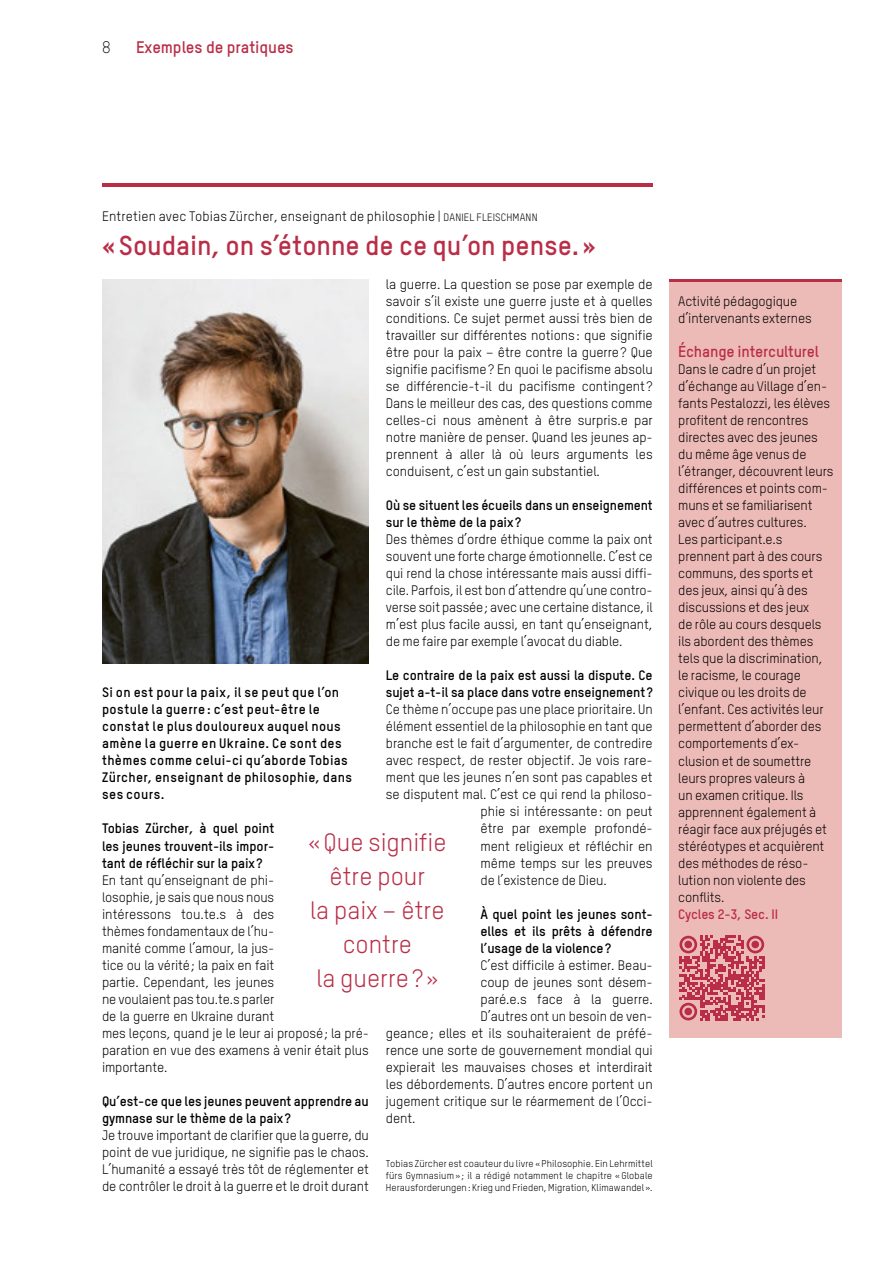
<style>
.page{position:relative;width:893px;height:1263px;background:#fff}
.page>*{position:absolute;margin:0;border:0;box-sizing:border-box;transform-origin:0 0}
.t1{font:700 27px "TSTARPRO";color:#b92d47}
.t2{font:24.75px/34px "TSTARPRO";color:#b92d47;text-align:center}
.t3{font:700 16.5px "TSTARPRO";letter-spacing:-.005em;color:#b92d47}
.t4{font:300 16.5px "TSTARPRO";color:#000}
.t5{font:700 15.6px "TSTARPRO";letter-spacing:-.01em;color:#b92d47}
.t6{font:13.5px/17px "TSTARPRO";letter-spacing:-.01em;color:#000;text-align:justify}
.t7{font:700 13.5px/17px "TSTARPRO";letter-spacing:-.005em;color:#000}
.t8{font:700 13.5px/17px "TSTARPRO";letter-spacing:.025em;color:#000}
.t9{font:13.5px "TSTARPRO";letter-spacing:.01em;color:#000}
.t10{font:700 13.5px "TSTARPRO";letter-spacing:-.01em;color:#b92d47}
.t11{font:9.75px/12px "TSTARPRO";letter-spacing:.005em;color:#000;text-align:justify}
.s1{font-size:10.5px}
</style>
<div class="page">
<hr style="left:102px;top:184px;width:551px;height:3px;background:#b92d47">
<img style="left:102px;top:279px;width:267px;height:384px">
<div style="left:670px;top:280px;width:172px;height:757px;background:#edbbb7"></div>
<hr style="left:670px;top:280px;width:172px;height:2px;background:#b92d47">
<svg style="left:679px;top:935px;width:85px;height:85px"></svg>
<div style="left:684px;top:941px;width:8px;height:7px;background:#b92d47;border-radius:50%"></div>
<div style="left:751px;top:941px;width:8px;height:7px;background:#b92d47;border-radius:50%"></div>
<div style="left:684px;top:1008px;width:8px;height:7px;background:#b92d47;border-radius:50%"></div>
<p class="t4" style="left:102px;top:38px;width:10px">8</p>
<p class="t3" style="left:136px;top:37px;width:159px">Exemples de pratiques</p>
<p class="t9" style="left:102px;top:208px;width:437px">Entretien avec Tobias Zürcher, enseignant de philosophie | <span class="s1">DANIEL FLEISCHMANN</span></p>
<h1 class="t1" style="left:102px;top:228px;width:495px">«Soudain, on s’étonne de ce qu’on pense. »</h1>
<p class="t6" style="left:386px;top:276px;width:268px">la guerre. La question se pose par exemple de savoir s’il existe une guerre juste et à quelles conditions. Ce sujet permet aussi très bien de travailler sur différentes notions: que signifie être pour la paix – être contre la guerre? Que signifie pacifisme? En quoi le pacifisme absolu se différencie-t-il du pacifisme contingent?<br>Dans le meilleur des cas, des questions comme celles-ci nous amènent à être surpris.e par notre manière de penser. Quand les jeunes ap&shy;prennent à aller là où leurs arguments les conduisent, c’est un gain substantiel.</p>
<p class="t7" style="left:386px;top:497px;width:268px">Où se situent les écueils dans un enseignement sur le thème de la paix?</p>
<p class="t6" style="left:386px;top:531px;width:268px">Des thèmes d’ordre éthique comme la paix ont souvent une forte charge émotionnelle. C’est ce qui rend la chose intéressante mais aussi diffi&shy;cile. Parfois, il est bon d’attendre qu’une contro&shy;verse soit passée; avec une certaine distance, il m’est plus facile aussi, en tant qu’enseignant, de me faire par exemple l’avocat du diable.</p>
<p class="t7" style="left:386px;top:667px;width:268px">Le contraire de la paix est aussi la dispute. Ce sujet a-t-il sa place dans votre enseignement ?</p>
<p class="t6" style="left:386px;top:701px;width:268px">Ce thème n’occupe pas une place prioritaire. Un</p>
<p class="t6" style="left:386px;top:718px;width:268px">élément essentiel de la philosophie en tant que</p>
<p class="t6" style="left:386px;top:735px;width:268px">branche est le fait d’argumenter, de contredire</p>
<p class="t6" style="left:386px;top:752px;width:268px">avec respect, de rester objectif. Je vois rare-</p>
<p class="t6" style="left:386px;top:769px;width:268px">ment que les jeunes n’en sont pas capables et</p>
<p class="t6" style="left:386px;top:786px;width:268px">se disputent mal. C’est ce qui rend la philoso-</p>
<p class="t6" style="left:480px;top:803px;width:174px">phie si intéressante: on peut</p>
<p class="t6" style="left:480px;top:820px;width:174px">être par exemple profondé-</p>
<p class="t6" style="left:480px;top:837px;width:174px">ment religieux et réfléchir en</p>
<p class="t6" style="left:480px;top:854px;width:174px">même temps sur les preuves</p>
<p class="t6" style="left:480px;top:871px;width:128px">de l’existence de Dieu.</p>
<p class="t7" style="left:480px;top:905px;width:174px;text-align:justify">À quel point les jeunes sont&shy;elles et ils prêts à défendre l’usage de la violence?</p>
<p class="t6" style="left:480px;top:956px;width:174px">C’est difficile à estimer. Beau-</p>
<p class="t6" style="left:480px;top:973px;width:174px">coup de jeunes sont désem-</p>
<p class="t6" style="left:480px;top:990px;width:174px">paré.e.s face à la guerre.</p>
<p class="t6" style="left:480px;top:1007px;width:174px">D’autres ont un besoin de ven-</p>
<p class="t6" style="left:386px;top:1024px;width:268px">geance; elles et ils souhaiteraient de préfé-</p>
<p class="t6" style="left:386px;top:1041px;width:268px">rence une sorte de gouvernement mondial qui</p>
<p class="t6" style="left:386px;top:1058px;width:268px">expierait les mauvaises choses et interdirait</p>
<p class="t6" style="left:386px;top:1075px;width:268px">les débordements. D’autres encore portent un</p>
<p class="t6" style="left:386px;top:1092px;width:268px">jugement critique sur le réarmement de l’Occi-</p>
<p class="t6" style="left:386px;top:1109px;width:31px">dent.</p>
<p class="t8" style="left:102px;top:684px;width:252px">Si on est pour la paix, il se peut que l’on postule la guerre : c’est peut-être le constat le plus douloureux auquel nous amène la guerre en Ukraine. Ce sont des thèmes comme celui-ci qu’aborde Tobias Zürcher, enseignant de philosophie, dans ses cours.</p>
<p class="t7" style="left:102px;top:820px;width:174px;text-align:justify">Tobias Zürcher, à quel point les jeunes trouvent-ils impor&shy;tant de réfléchir sur la paix?</p>
<p class="t6" style="left:102px;top:871px;width:268px;text-align:left">En tant qu’enseignant de phi-<br>losophie, je sais que nous nous<br>intéressons tou.te.s à des<br>thèmes fondamentaux de l’hu-<br>manité comme l’amour, la jus-<br>tice ou la vérité; la paix en fait<br>partie. Cependant, les jeunes<br>ne voulaient pas tou.te.s parler<br>de la guerre en Ukraine durant<br>mes leçons, quand je le leur ai proposé; la pré&shy;paration en vue des examens à venir était plus importante.</p>
<p class="t7" style="left:102px;top:1092px;width:268px">Qu’est-ce que les jeunes peuvent apprendre au gymnase sur le thème de la paix?</p>
<p class="t6" style="left:102px;top:1126px;width:268px">Je trouve important de clarifier que la guerre, du point de vue juridique, ne signifie pas le chaos.<br>L’humanité a essayé très tôt de réglementer et de contrôler le droit à la guerre et le droit durant</p>
<h2 class="t2" style="left:308px;top:824px;width:140px">«Que signifie être pour<br>la paix – être contre<br>la guerre? »</h2>
<p class="t11" style="left:386px;top:1157px;width:268px">Tobias Zürcher est coauteur du livre « Philosophie. Ein Lehrmittel fürs Gymnasium» ; il a rédigé notamment le chapitre « Globale Herausforderungen: Krieg und Frieden, Migration, Klimawandel ».</p>
<p class="t6" style="left:678px;top:293px;width:135px">Activité pédagogique d’intervenants externes</p>
<p class="t5" style="left:678px;top:342px;width:142px">Échange interculturel</p>
<p class="t6" style="left:678px;top:361px;width:157px;text-align:left">Dans le cadre d’un projet d’échange au Village d’en&shy;fants Pestalozzi, les élèves profitent de rencontres directes avec des jeunes du même âge venus de l’étranger, découvrent leurs différences et points com&shy;muns et se familiarisent avec d’autres cultures.<br>Les participant.e.s prennent part à des cours communs, des sports et des jeux, ainsi qu’à des discussions et des jeux<br>de rôle au cours desquels ils abordent des thèmes tels que la discrimination, le racisme, le courage civique ou les droits de l’enfant. Ces activités leur permettent d’aborder des comportements d’ex&shy;clusion et de soumettre leurs propres valeurs à<br>un examen critique. Ils apprennent également à réagir face aux préjugés et stéréotypes et acquièrent des méthodes de réso&shy;lution non violente des conflits.</p>
<p class="t10" style="left:678px;top:905px;width:101px">Cycles 2-3, Sec. II</p>
</div>
